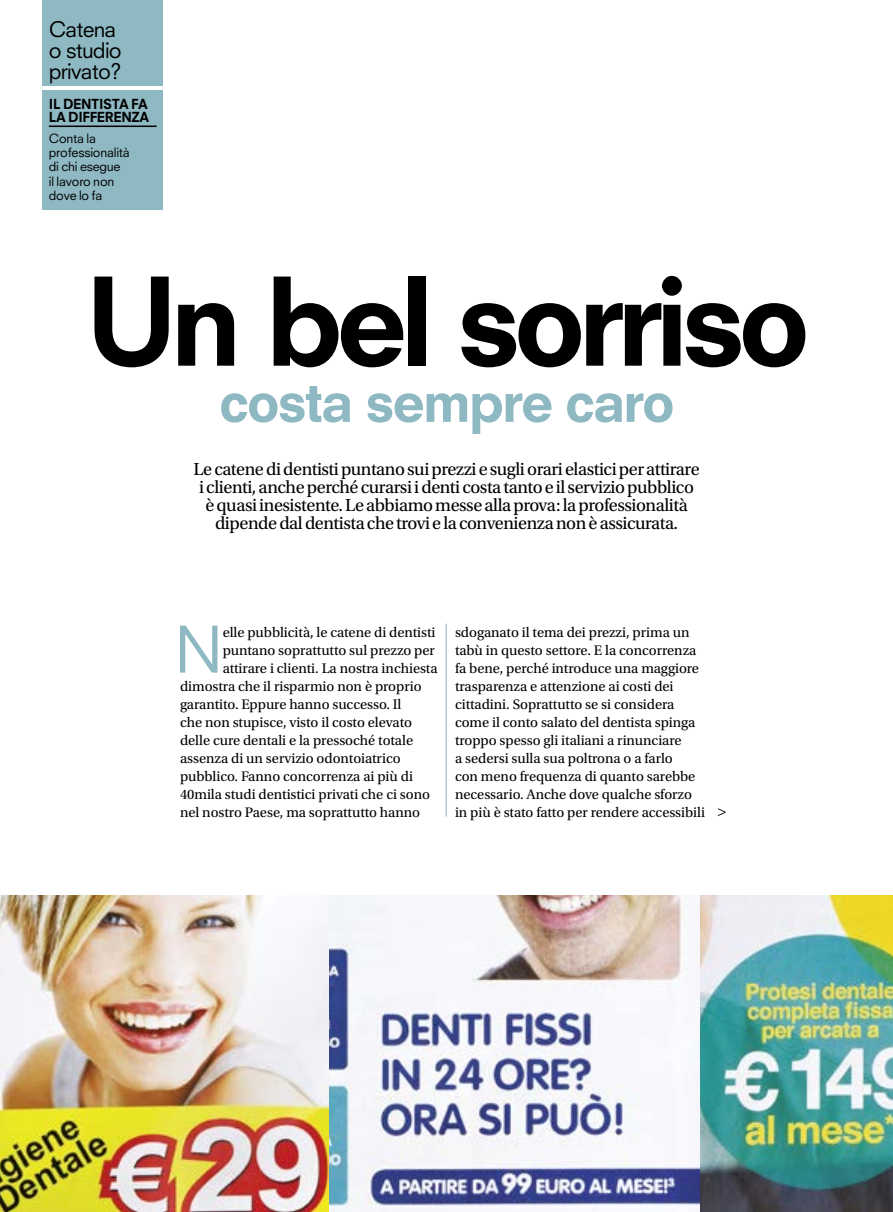
<style>
.page{position:relative;width:893px;height:1212px;background:#fff}
.page>*{position:absolute;margin:0;border:0;box-sizing:border-box;transform-origin:0 0}
._041_ART_tit2_100{font:800 118.5px "Neuzeit SLT Std";letter-spacing:-.065em;color:#000}
._041_ART_capolettera{font:62.4px "Neuzeit SLT Std";color:#8eb8c2}
._041_ART_tit5_36{font:800 54px "Neuzeit SLT Std";letter-spacing:-.04em;color:#8eb8c2}
._043_NAV_titolo{font:21px/21px "Neuzeit SLT Std";letter-spacing:-.035em;color:#000}
._041_ART_intro{font:18.3px/18px "Utopia Std";letter-spacing:-.025em;color:#000;text-align:center}
.t1{font:15px "Neuzeit SLT Std";color:#000}
._041_ART_capolettera-2{font:14.55px/18px "Utopia Std";letter-spacing:-.005em;color:#000}
._043_NAV_TITOLO_file{font:800 13.5px/13.5px "Neuzeit SLT Std";letter-spacing:-.025em;color:#000}
._043_NAV_testo{font:12.45px/14.2px "Neuzeit SLT Std";letter-spacing:-.015em;color:#000}
</style>
<div class="page">
<div style="left:43px;top:0;width:120px;height:85px;background:#8eb8c2"></div>
<div style="left:43px;top:90px;width:120px;height:119px;background:#8eb8c2"></div>
<hr style="left:49px;top:126px;width:108px;height:1px;background:#000">
<img style="left:699px;top:896px;width:194px;height:316px">
<img style="left:0;top:896px;width:329px;height:316px">
<img style="left:329px;top:896px;width:370px;height:316px">
<hr style="left:446px;top:624px;width:1px;height:193px;background:#8eb8c2">
<p class="_043_NAV_titolo" style="left:49px;top:19px;width:74px">Catena o studio privato?</p>
<p class="_043_NAV_TITOLO_file" style="left:49px;top:97px;width:102px">IL DENTISTA FA<br>LA DIFFERENZA</p>
<p class="_043_NAV_testo" style="left:49px;top:131px;width:82px">Conta la professionalità</p>
<p class="_043_NAV_testo" style="left:49px;top:159px;width:73px">di chi esegue</p>
<p class="_043_NAV_testo" style="left:49px;top:174px;width:67px">il lavoro non</p>
<p class="_043_NAV_testo" style="left:49px;top:188px;width:55px">dove lo fa</p>
<p class="_041_ART_tit2_100" style="left:85px;top:249px;width:726px">Un bel sorriso</p>
<p class="_041_ART_tit5_36" style="left:219px;top:369px;width:457px">costa sempre caro</p>
<p class="_041_ART_intro" style="left:194px;top:460px;width:508px">Le catene di dentisti puntano sui prezzi e sugli orari elastici per attirare i clienti, anche perché curarsi i denti costa tanto e il servizio pubblico è quasi inesistente. Le abbiamo messe alla prova: la professionalità dipende dal dentista che trovi e la convenienza non è assicurata.</p>
<p class="_041_ART_capolettera" style="left:174px;top:611px;width:50px">N</p>
<p class="_041_ART_capolettera-2" style="left:223px;top:623px;width:214px">elle pubblicità, le catene di dentisti</p>
<p class="_041_ART_capolettera-2" style="left:223px;top:641px;width:214px">puntano soprattutto sul prezzo per</p>
<p class="_041_ART_capolettera-2" style="left:223px;top:659px;width:216px">attirare i clienti. La nostra inchiesta</p>
<p class="_041_ART_capolettera-2" style="left:180px;top:677px;width:243px">dimostra che il risparmio non è proprio</p>
<p class="_041_ART_capolettera-2" style="left:180px;top:695px;width:223px">garantito. Eppure hanno successo. Il</p>
<p class="_041_ART_capolettera-2" style="left:180px;top:713px;width:234px">che non stupisce, visto il costo elevato</p>
<p class="_041_ART_capolettera-2" style="left:180px;top:731px;width:235px">delle cure dentali e la pressoché totale</p>
<p class="_041_ART_capolettera-2" style="left:180px;top:749px;width:222px">assenza di un servizio odontoiatrico</p>
<p class="_041_ART_capolettera-2" style="left:180px;top:767px;width:234px">pubblico. Fanno concorrenza ai più di</p>
<p class="_041_ART_capolettera-2" style="left:180px;top:785px;width:252px">40mila studi dentistici privati che ci sono</p>
<p class="_041_ART_capolettera-2" style="left:180px;top:803px;width:242px">nel nostro Paese, ma soprattutto hanno</p>
<p class="_041_ART_capolettera-2" style="left:455px;top:623px;width:252px">sdoganato il tema dei prezzi, prima un tabù in questo settore. E la concorrenza fa bene, perché introduce una maggiore trasparenza e attenzione ai costi dei cittadini. Soprattutto se si considera come il conto salato del dentista spinga troppo spesso gli italiani a rinunciare<br>a sedersi sulla sua poltrona o a farlo<br>con meno frequenza di quanto sarebbe necessario. Anche dove qualche sforzo in più è stato fatto per rendere accessibili</p>
<p class="t1" style="left:718px;top:801px;width:10px">&gt;</p>
</div>
